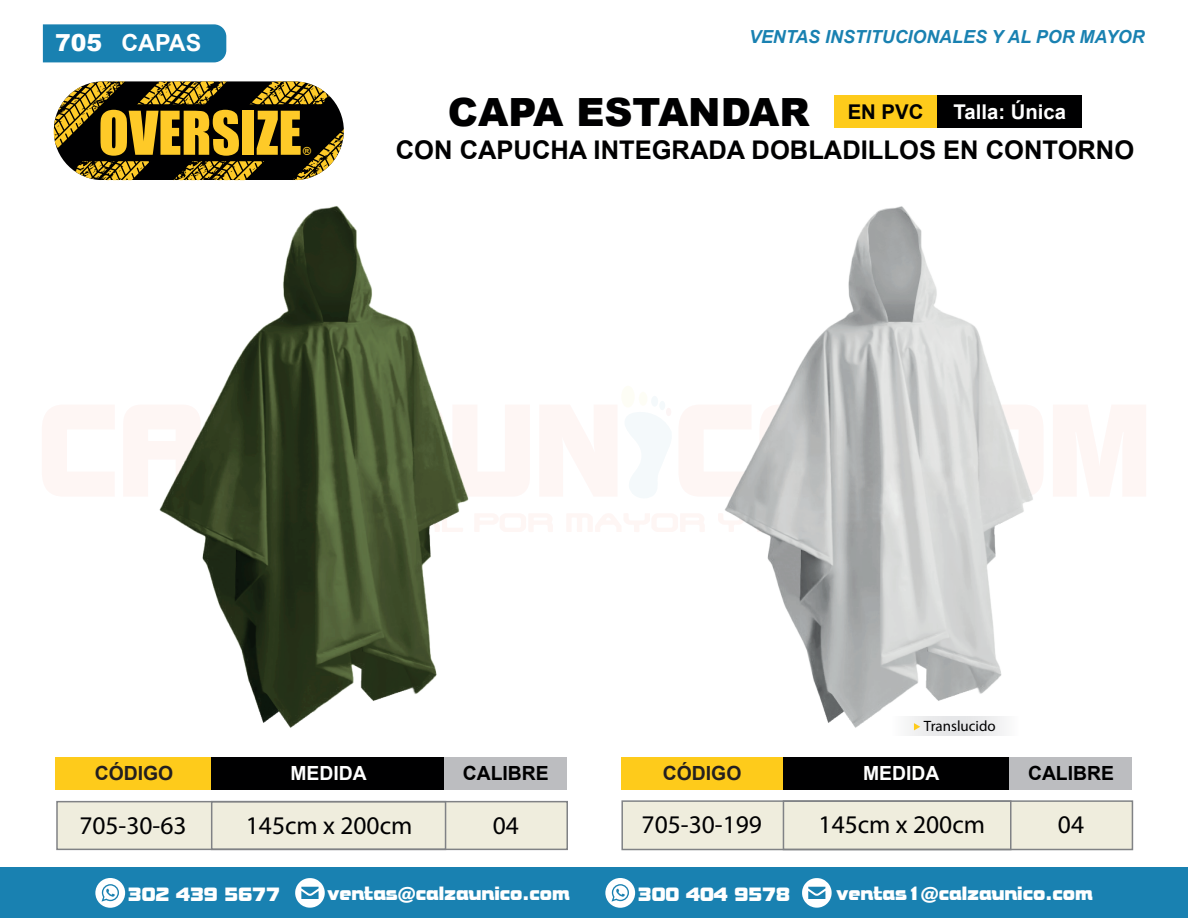
<style>
.page{position:relative;width:1188px;height:918px;background:#fff}
.page>*{position:absolute;margin:0;border:0;box-sizing:border-box;transform-origin:0 0}
.t1{font:900 38.85px "Arial";color:#000001}
.t2{font:700 25.8px "Arial";color:#000001}
.t3{font:25.5px "Myriad Pro";color:#000001}
.t4{font:700 23.55px "Arial";color:#fff}
.t5{font:700 20.4px "Arial";color:#fff}
.t6{font:700 19.5px "Arial";color:#000001}
.t7{font:700 19.5px "Arial";color:#231f20}
.t8{font:700 19.5px "Arial";color:#fff}
.t9{font:18px "Bolt Bold IT Cby BT";color:#fff}
.t10{font:italic 700 18px "Arial";color:#1981b1}
.t11{font:15px "Myriad Pro";color:#000001}
.t12{font:10.95px "Impact";color:#feca28}
.s1{font-weight:900}
</style>
<div class="page">
<div style="left:43px;top:24px;width:183px;height:38px;background:#1981b1"></div>
<div style="left:0;top:868px;width:1188px;height:50px;background:#1981b1"></div>
<svg style="left:42px;top:405px;width:72px;height:91px"></svg>
<div style="left:124px;top:405px;width:22px;height:91px;background:#fef6f4"></div>
<svg style="left:477px;top:405px;width:52px;height:91px"></svg>
<svg style="left:1042px;top:421px;width:1px;height:59px"></svg>
<svg style="left:1053px;top:405px;width:93px;height:91px"></svg>
<div style="left:621px;top:386px;width:14px;height:22px;background:#fdfdf5;border-radius:50%"></div>
<div style="left:639px;top:392px;width:8px;height:14px;background:#fdfdf5;border-radius:50%"></div>
<div style="left:651px;top:396px;width:7px;height:11px;background:#f4f9fb;border-radius:50%"></div>
<div style="left:659px;top:401px;width:6px;height:9px;background:#f4f9fb;border-radius:50%"></div>
<svg style="left:540px;top:405px;width:171px;height:93px"></svg>
<svg style="left:477px;top:514px;width:76px;height:18px"></svg>
<svg style="left:567px;top:514px;width:137px;height:18px"></svg>
<svg style="left:802px;top:878px;width:30px;height:30px"></svg>
<svg style="left:605px;top:878px;width:30px;height:30px"></svg>
<svg style="left:295px;top:878px;width:30px;height:30px"></svg>
<svg style="left:95px;top:878px;width:30px;height:30px"></svg>
<div style="left:834px;top:95px;width:103px;height:33px;background:#fecb1b"></div>
<div style="left:937px;top:95px;width:145px;height:33px;background:#000001"></div>
<svg style="left:54px;top:81px;width:290px;height:99px;background:#786323"></svg>
<img style="left:146px;top:206px;width:331px;height:522px">
<img style="left:711px;top:206px;width:331px;height:522px">
<div style="left:57px;top:802px;width:510px;height:48px;background:#efeddd"></div>
<div style="left:56px;top:757px;width:155px;height:33px;background:#fecb1b"></div>
<div style="left:211px;top:757px;width:233px;height:33px;background:#000001"></div>
<div style="left:444px;top:757px;width:123px;height:33px;background:#bcbdc0"></div>
<div style="left:56px;top:801px;width:512px;height:49px;border:1px solid #808285"></div>
<div style="left:622px;top:801px;width:510px;height:48px;background:#efeddd"></div>
<div style="left:621px;top:757px;width:162px;height:33px;background:#fecb1b"></div>
<div style="left:783px;top:757px;width:227px;height:33px;background:#000001"></div>
<div style="left:1010px;top:757px;width:122px;height:33px;background:#bcbdc0"></div>
<div style="left:621px;top:800px;width:512px;height:50px;border:1px solid #808285"></div>
<div style="left:891px;top:716px;width:127px;height:20px;background:linear-gradient(to right,#eff0f0,#ededef)"></div>
<svg style="left:914px;top:723px;width:6px;height:7px"></svg>
<h3 class="t4" style="left:55px;top:33px;width:148px"><span class="s1">705</span> CAPAS</h3>
<p class="t10" style="left:749px;top:27px;width:397px">VENTAS INSTITUCIONALES Y AL POR MAYOR</p>
<h1 class="t1" style="left:448px;top:90px;width:477px">CAPA ESTANDAR <sup>EN</sup> <sup>PVC</sup></h1>
<p class="t5" style="left:954px;top:104px;width:114px">Talla: ⁄nica</p>
<p class="t12" style="left:303px;top:145px;width:10px">Æ</p>
<h2 class="t2" style="left:396px;top:140px;width:740px">CON CAPUCHA INTEGRADA DOBLADILLOS EN CONTORNO</h2>
<p class="t7" style="left:95px;top:766px;width:80px">C”DIGO</p>
<p class="t8" style="left:291px;top:766px;width:78px">MEDIDA</p>
<p class="t6" style="left:463px;top:766px;width:87px">CALIBRE</p>
<h3 class="t3" style="left:79px;top:816px;width:109px">705-30-63</h3>
<h3 class="t3" style="left:493px;top:816px;width:28px">04</h3>
<h3 class="t3" style="left:246px;top:816px;width:168px">145cm x 200cm</h3>
<p class="t11" style="left:924px;top:720px;width:73px">Translucido</p>
<p class="t7" style="left:663px;top:766px;width:80px">C”DIGO</p>
<p class="t8" style="left:863px;top:766px;width:78px">MEDIDA</p>
<p class="t6" style="left:1028px;top:766px;width:87px">CALIBRE</p>
<h3 class="t3" style="left:642px;top:815px;width:122px">705-30-199</h3>
<h3 class="t3" style="left:1058px;top:815px;width:28px">04</h3>
<h3 class="t3" style="left:819px;top:815px;width:168px">145cm x 200cm</h3>
<p class="t9" style="left:128px;top:887px;width:154px">302 439 5677</p>
<p class="t9" style="left:327px;top:887px;width:244px">ventas@calzaunico.com</p>
<p class="t9" style="left:638px;top:887px;width:154px">300 404 9578</p>
<p class="t9" style="left:837px;top:887px;width:257px">ventas1@calzaunico.com</p>
</div>
